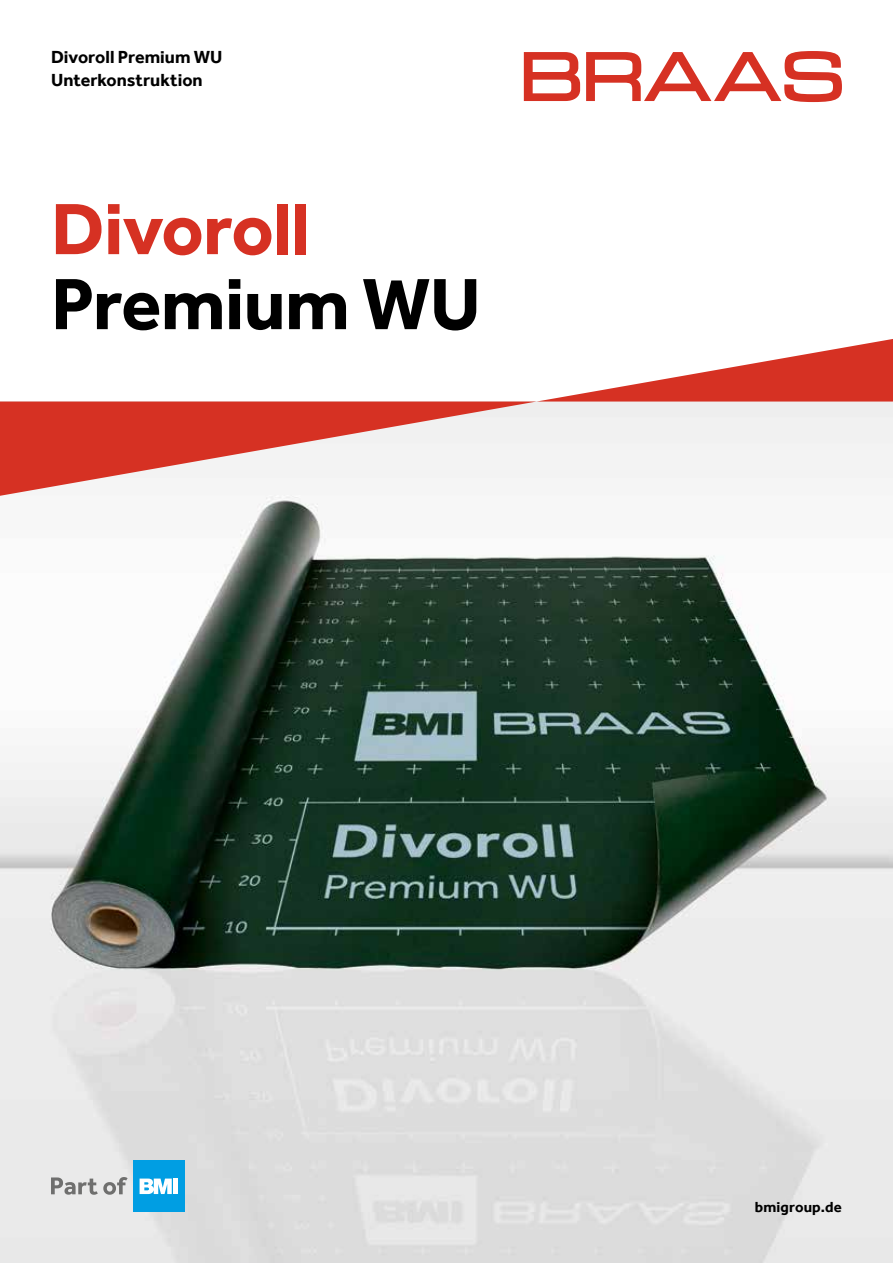
<style>
.page{position:relative;width:893px;height:1263px;background:#fff}
.page>*{position:absolute;margin:0;border:0;box-sizing:border-box;transform-origin:0 0}
.t1{font:700 75px "Effra";letter-spacing:-.01em;color:#000}
.t2{font:700 75px "Effra";letter-spacing:-.01em;color:#d63123}
.t3{font:700 18px/23.4px "Effra";color:#000}
.t4{font:700 15px "Effra";letter-spacing:.01em;color:#000}
</style>
<div class="page">
<img style="left:0;top:496px;width:893px;height:767px">
<svg style="left:524px;top:52px;width:56px;height:49px"></svg>
<svg style="left:586px;top:51px;width:256px;height:51px"></svg>
<div style="left:133px;top:1161px;width:51px;height:51px;background:#009ee3"></div>
<svg style="left:140px;top:1178px;width:32px;height:16px"></svg>
<div style="left:173px;top:1178px;width:5px;height:16px;background:#fff"></div>
<svg style="left:51px;top:1177px;width:77px;height:18px"></svg>
<svg style="left:0;top:339px;width:893px;height:157px"></svg>
<p class="t3" style="left:51px;top:45px;width:173px">Divoroll Premium WU<br>Unterkonstruktion</p>
<h1 class="t2" style="left:51px;top:184px;width:261px">Divoroll</h1>
<h1 class="t1" style="left:51px;top:259px;width:431px">Premium WU</h1>
<p class="t4" style="left:755px;top:1198px;width:88px">bmigroup.de</p>
</div>
